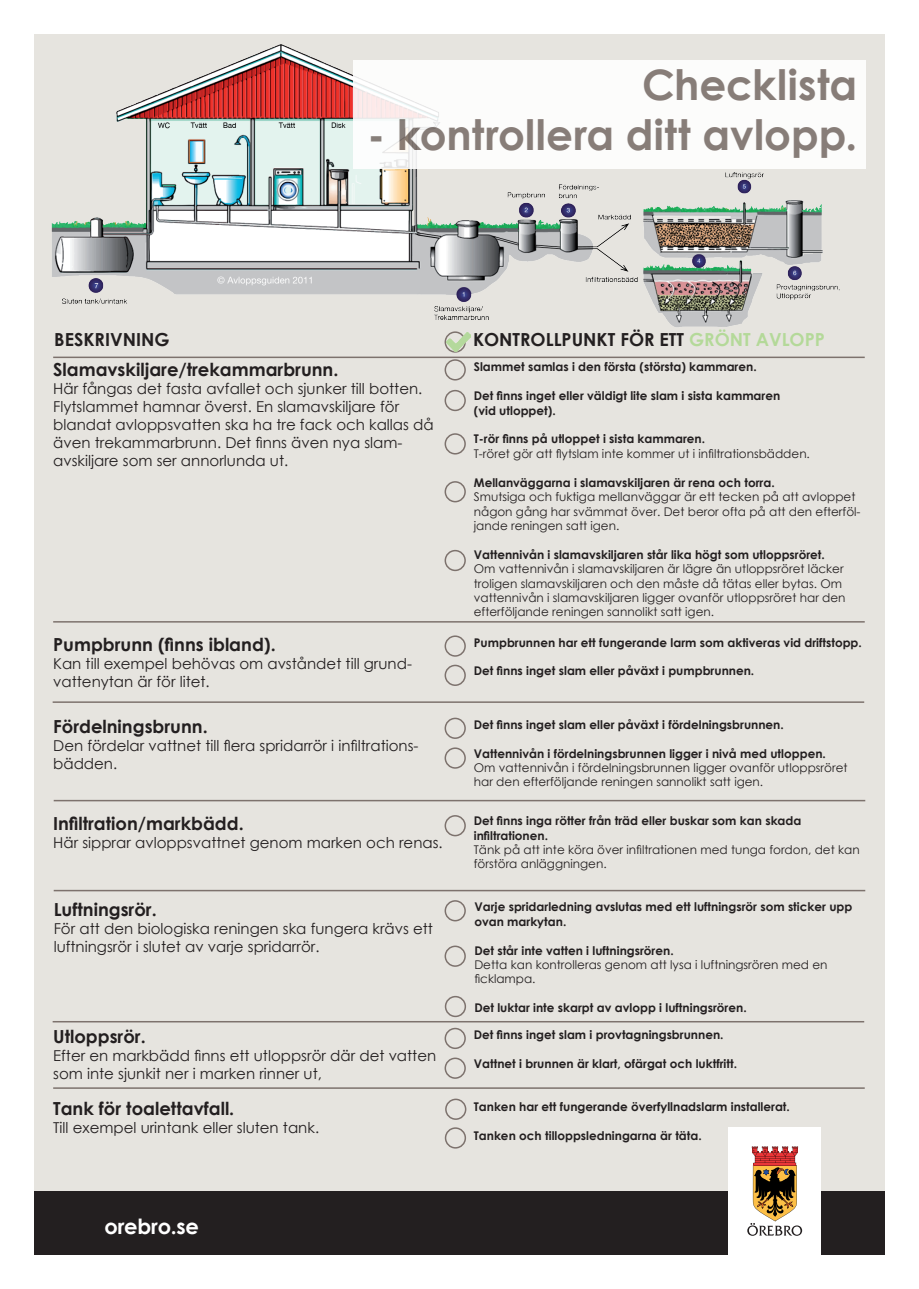
<style>
.page{position:relative;width:919px;height:1289px;background:#fff}
.page>*{position:absolute;margin:0;border:0;box-sizing:border-box;transform-origin:0 0}
.t1{font:700 42px "Century Gothic";letter-spacing:.005em;color:#7d726d}
.t2{font:700 21px "Century Gothic";letter-spacing:-.01em;color:#fff}
.t3{font:700 18px "Century Gothic";color:#231f20}
.t4{font:15px/18px "Century Gothic";color:#231f20}
.t5{font:700 12px/14.4px "Century Gothic";color:#231f20}
.t6{font:12px/14.4px "Century Gothic";color:#231f20}
.s1{color:#b4d999}
</style>
<div class="page">
<div style="left:34px;top:34px;width:850px;height:1157px;background:#e6e4df"></div>
<div style="left:34px;top:1191px;width:850px;height:63px;background:#231f20"></div>
<div style="left:728px;top:1127px;width:93px;height:127px;background:#fff"></div>
<svg style="left:747px;top:1146px;width:55px;height:89px"></svg>
<img style="left:51px;top:44px;width:806px;height:283px">
<div style="left:353px;top:60px;width:512px;height:108px;background:#fff"></div>
<div style="left:444px;top:550px;width:22px;height:21px;border:2px solid #7d726d;border-radius:50%"></div>
<div style="left:444px;top:635px;width:22px;height:21px;border:2px solid #7d726d;border-radius:50%"></div>
<div style="left:444px;top:331px;width:22px;height:21px;border:2px solid #7d726d;border-radius:50%"></div>
<img style="left:446px;top:333px;width:24px;height:18px">
<div style="left:444px;top:359px;width:22px;height:21px;border:2px solid #7d726d;border-radius:50%"></div>
<div style="left:445px;top:1098px;width:21px;height:21px;border:2px solid #7d726d;border-radius:50%"></div>
<div style="left:445px;top:995px;width:21px;height:22px;border:2px solid #7d726d;border-radius:50%"></div>
<div style="left:444px;top:1027px;width:22px;height:22px;border:2px solid #7d726d;border-radius:50%"></div>
<div style="left:444px;top:1057px;width:22px;height:21px;border:2px solid #7d726d;border-radius:50%"></div>
<div style="left:445px;top:1127px;width:21px;height:21px;border:2px solid #7d726d;border-radius:50%"></div>
<div style="left:444px;top:945px;width:22px;height:21px;border:2px solid #7d726d;border-radius:50%"></div>
<div style="left:444px;top:900px;width:22px;height:21px;border:2px solid #7d726d;border-radius:50%"></div>
<div style="left:444px;top:815px;width:22px;height:21px;border:2px solid #7d726d;border-radius:50%"></div>
<div style="left:444px;top:747px;width:22px;height:21px;border:2px solid #7d726d;border-radius:50%"></div>
<div style="left:444px;top:717px;width:22px;height:22px;border:2px solid #7d726d;border-radius:50%"></div>
<div style="left:444px;top:664px;width:22px;height:22px;border:2px solid #7d726d;border-radius:50%"></div>
<div style="left:444px;top:481px;width:22px;height:21px;border:2px solid #7d726d;border-radius:50%"></div>
<div style="left:444px;top:433px;width:22px;height:21px;border:2px solid #7d726d;border-radius:50%"></div>
<div style="left:444px;top:390px;width:22px;height:21px;border:2px solid #7d726d;border-radius:50%"></div>
<hr style="left:53px;top:356px;width:811px;height:2px;background:#7d726d">
<hr style="left:53px;top:621px;width:811px;height:1px;background:#7d726d">
<hr style="left:53px;top:701px;width:811px;height:2px;background:#7d726d">
<hr style="left:54px;top:799px;width:811px;height:2px;background:#7d726d">
<hr style="left:54px;top:889px;width:811px;height:2px;background:#7d726d">
<hr style="left:53px;top:1020px;width:811px;height:2px;background:#7d726d">
<hr style="left:53px;top:1087px;width:811px;height:1px;background:#7d726d">
<h1 class="t1" style="left:642px;top:53px;width:217px">Checklista</h1>
<h1 class="t1" style="left:367px;top:103px;width:491px">- kontrollera ditt avlopp.</h1>
<h3 class="t3" style="left:54px;top:326px;width:117px">BESKRIVNING</h3>
<h3 class="t3" style="left:473px;top:326px;width:353px">KONTROLLPUNKT FÖR ETT <span class="s1">GRÖNT AVLOPP</span></h3>
<h3 class="t3" style="left:53px;top:356px;width:287px">Slamavskiljare/trekammarbrunn.</h3>
<p class="t4" style="left:53px;top:379px;width:382px">Här fångas det fasta avfallet och sjunker till botten.<br>Flytslammet hamnar överst. En slamavskiljare för blandat avloppsvatten ska ha tre fack och kallas då även trekammarbrunn. Det finns även nya slam&shy;avskiljare som ser annorlunda ut.</p>
<p class="t5" style="left:474px;top:359px;width:284px">Slammet samlas i den första (största) kammaren.</p>
<p class="t5" style="left:474px;top:388px;width:308px">Det finns inget eller väldigt lite slam i sista kammaren (vid utloppet).</p>
<p class="t5" style="left:474px;top:431px;width:233px">T-rör finns på utloppet i sista kammaren.</p>
<p class="t6" style="left:474px;top:446px;width:337px">T-röret gör att flytslam inte kommer ut i infiltrationsbädden.</p>
<p class="t5" style="left:474px;top:474px;width:302px">Mellanväggarna i slamavskiljaren är rena och torra.</p>
<p class="t6" style="left:474px;top:489px;width:388px">Smutsiga och fuktiga mellanväggar är ett tecken på att avloppet någon gång har svämmat över. Det beror ofta på att den efterföl&shy;jande reningen satt igen.</p>
<p class="t5" style="left:474px;top:546px;width:352px">Vattennivån i slamavskiljaren står lika högt som utloppsröret.</p>
<p class="t6" style="left:474px;top:561px;width:373px">Om vattennivån i slamavskiljaren är lägre än utloppsröret läcker troligen slamavskiljaren och den måste då tätas eller bytas. Om vattennivån i slamavskiljaren ligger ovanför utloppsröret har den efterföljande reningen sannolikt satt igen.</p>
<h3 class="t3" style="left:53px;top:631px;width:224px">Pumpbrunn (finns ibland).</h3>
<p class="t4" style="left:53px;top:654px;width:360px">Kan till exempel behövas om avståndet till grund&shy;vattenytan är för litet.</p>
<h3 class="t3" style="left:53px;top:713px;width:156px">Fördelningsbrunn.</h3>
<p class="t4" style="left:53px;top:736px;width:367px">Den fördelar vattnet till flera spridarrör i infiltrations&shy;bädden.</p>
<h3 class="t3" style="left:53px;top:809px;width:192px">Infiltration/markbädd.</h3>
<p class="t4" style="left:53px;top:833px;width:391px">Här sipprar avloppsvattnet genom marken och renas.</p>
<h3 class="t3" style="left:54px;top:895px;width:104px">Luftningsrör.</h3>
<p class="t4" style="left:54px;top:919px;width:381px">För att den biologiska reningen ska fungera krävs ett luftningsrör i slutet av varje spridarrör.</p>
<h3 class="t3" style="left:53px;top:1023px;width:94px">Utloppsrör.</h3>
<p class="t4" style="left:53px;top:1046px;width:384px">Efter en markbädd finns ett utloppsrör där det vatten som inte sjunkit ner i marken rinner ut,</p>
<h3 class="t3" style="left:53px;top:1095px;width:183px">Tank för toalettavfall.</h3>
<p class="t4" style="left:53px;top:1118px;width:267px">Till exempel urintank eller sluten tank.</p>
<h2 class="t2" style="left:104px;top:1210px;width:96px">orebro.se</h2>
<p class="t5" style="left:474px;top:634px;width:389px">Pumpbrunnen har ett fungerande larm som aktiveras vid driftstopp.</p>
<p class="t5" style="left:474px;top:663px;width:282px">Det finns inget slam eller påväxt i pumpbrunnen.</p>
<p class="t5" style="left:474px;top:716px;width:311px">Det finns inget slam eller påväxt i fördelningsbrunnen.</p>
<p class="t5" style="left:474px;top:745px;width:353px">Vattennivån i fördelningsbrunnen ligger i nivå med utloppen.</p>
<p class="t6" style="left:474px;top:760px;width:375px">Om vattennivån i fördelningsbrunnen ligger ovanför utloppsröret har den efterföljande reningen sannolikt satt igen.</p>
<p class="t5" style="left:474px;top:813px;width:329px">Det finns inga rötter från träd eller buskar som kan skada infiltrationen.</p>
<p class="t6" style="left:474px;top:842px;width:387px">Tänk på att inte köra över infiltrationen med tunga fordon, det kan förstöra anläggningen.</p>
<p class="t5" style="left:474px;top:899px;width:379px">Varje spridarledning avslutas med ett luftningsrör som sticker upp ovan markytan.</p>
<p class="t5" style="left:474px;top:942px;width:201px">Det står inte vatten i luftningsrören.</p>
<p class="t6" style="left:474px;top:957px;width:354px">Detta kan kontrolleras genom att lysa i luftningsrören med en ficklampa.</p>
<p class="t5" style="left:474px;top:1000px;width:274px">Det luktar inte skarpt av avlopp i luftningsrören.</p>
<p class="t5" style="left:474px;top:1026px;width:251px">Det finns inget slam i provtagningsbrunnen.</p>
<p class="t5" style="left:474px;top:1055px;width:265px">Vattnet i brunnen är klart, ofärgat och luktfritt.</p>
<p class="t5" style="left:474px;top:1098px;width:317px">Tanken har ett fungerande överfyllnadslarm installerat.</p>
<p class="t5" style="left:474px;top:1127px;width:229px">Tanken och tilloppsledningarna är täta.</p>
</div>
